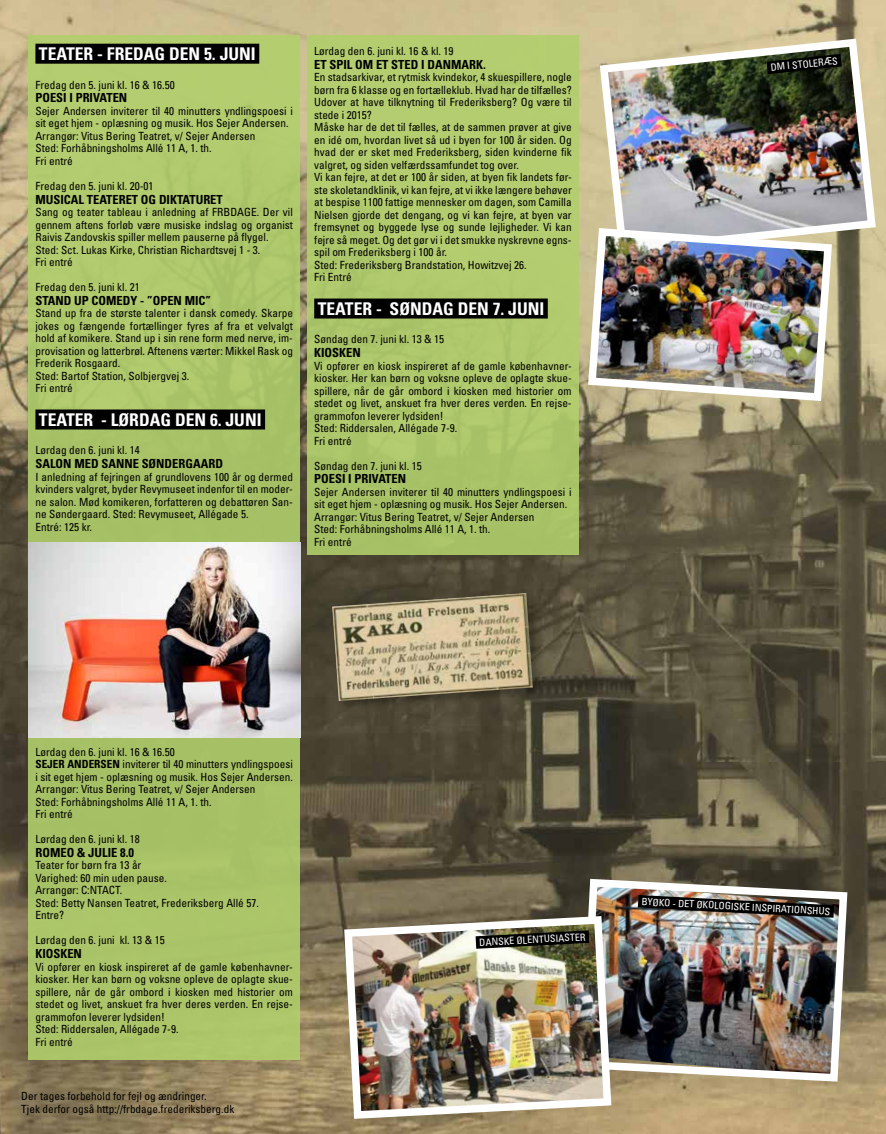
<style>
.page{position:relative;width:886px;height:1134px;background:#fff}
.page>*{position:absolute;margin:0;border:0;box-sizing:border-box;transform-origin:0 0}
.t1{font:700 condensed 17.5px "Univers";color:#fff}
.t2{font:700 condensed 12.5px "Univers";color:#000}
.t3{font:condensed 11.25px/12.5px "Univers";color:#000}
.t4{font:condensed 10px "Univers";color:#fff}
.s1{font-weight:700}
</style>
<div class="page">
<img style="left:0;top:0;width:886px;height:1134px">
<div style="left:307px;top:35px;width:272px;height:520px;background:#b1cf6c"></div>
<div style="left:314px;top:298px;width:234px;height:20px;background:#000"></div>
<div style="left:28px;top:35px;width:272px;height:1024px;background:#abc569"></div>
<div style="left:35px;top:44px;width:224px;height:20px;background:#000"></div>
<div style="left:35px;top:409px;width:230px;height:20px;background:#000"></div>
<img style="left:596px;top:35px;width:284px;height:223px">
<svg style="left:753px;top:46px;width:102px;height:36px"></svg>
<img style="left:576px;top:875px;width:275px;height:210px">
<img style="left:625px;top:888px;width:222px;height:37px">
<img style="left:584px;top:224px;width:252px;height:181px">
<img style="left:28px;top:542px;width:272px;height:196px">
<img style="left:340px;top:912px;width:275px;height:211px">
<img style="left:463px;top:923px;width:139px;height:33px">
<div style="left:331px;top:592px;width:213px;height:121px;background:#000;opacity:.25"></div>
<img style="left:332px;top:593px;width:201px;height:108px">
<h1 class="t1" style="left:39px;top:43px;width:218px">TEATER - FREDAG DEN 5. JUNI</h1>
<p class="t3" style="left:35px;top:78px;width:141px">Fredag den 5. juni kl. 16 &amp; 16.50</p>
<p class="t2" style="left:35px;top:90px;width:93px">POESI I PRIVATEN</p>
<p class="t3" style="left:35px;top:104px;width:259px">Sejer Andersen inviterer til 40 minutters yndlingspoesi i sit eget hjem - oplæsning og musik. Hos Sejer Andersen.<br>Arrangør: Vitus Bering Teatret, v/ Sejer Andersen<br>Sted: Forhåbningsholms Allé 11 A, 1. th.<br>Fri entré</p>
<p class="t3" style="left:35px;top:179px;width:120px">Fredag den 5. juni kl. 20-01</p>
<p class="t2" style="left:35px;top:191px;width:189px">MUSICAL TEATERET OG DIKTATURET</p>
<p class="t3" style="left:35px;top:206px;width:259px">Sang og teater tableau i anledning af FRBDAGE. Der vil gennem aftens forløb være musiske indslag og organist Raivis Zandovskis spiller mellem pauserne på flygel.<br>Sted: Sct. Lukas Kirke, Christian Richardtsvej 1 - 3.<br>Fri entré</p>
<p class="t3" style="left:35px;top:281px;width:106px">Fredag den 5. juni kl. 21</p>
<p class="t2" style="left:35px;top:293px;width:177px">STAND UP COMEDY - ”OPEN MIC”</p>
<p class="t3" style="left:35px;top:307px;width:259px">Stand up fra de største talenter i dansk comedy. Skarpe jokes og fængende fortællinger fyres af fra et velvalgt hold af komikere. Stand up i sin rene form med nerve, im&shy;provisation og latterbrøl. Aftenens værter: Mikkel Rask og Frederik Rosgaard.<br>Sted: Bartof Station, Solbjergvej 3.<br>Fri entré</p>
<h1 class="t1" style="left:39px;top:409px;width:224px">TEATER - LØRDAG DEN 6. JUNI</h1>
<p class="t3" style="left:35px;top:444px;width:106px">Lørdag den 6. juni kl. 14</p>
<p class="t2" style="left:35px;top:456px;width:189px">SALON MED SANNE SØNDERGAARD</p>
<p class="t3" style="left:35px;top:470px;width:259px">I anledning af fejringen af grundlovens 100 år og dermed kvinders valgret, byder Revymuseet indenfor til en moder&shy;ne salon. Mød komikeren, forfatteren og debattøren San&shy;ne Søndergaard. Sted: Revymuseet, Allégade 5.<br>Entré: 125 kr.</p>
<p class="t3" style="left:314px;top:45px;width:141px">Lørdag den 6. juni kl. 16 &amp; kl. 19</p>
<p class="t2" style="left:314px;top:57px;width:173px">ET SPIL OM ET STED I DANMARK.</p>
<p class="t3" style="left:314px;top:71px;width:259px">En stadsarkivar, et rytmisk kvindekor, 4 skuespillere, nogle børn fra 6 klasse og en fortælleklub. Hvad har de tilfælles?<br>Udover at have tilknytning til Frederiksberg? Og være til stede i 2015?<br>Måske har de det til fælles, at de sammen prøver at give en idé om, hvordan livet så ud i byen for 100 år siden. Og hvad der er sket med Frederiksberg, siden kvinderne fik valgret, og siden velfærdssamfundet tog over.<br>Vi kan fejre, at det er 100 år siden, at byen fik landets før&shy;ste skoletandklinik, vi kan fejre, at vi ikke længere behøver at bespise 1100 fattige mennesker om dagen, som Camilla Nielsen gjorde det dengang, og vi kan fejre, at byen var fremsynet og byggede lyse og sunde lejligheder. Vi kan fejre så meget. Og det gør vi i det smukke nyskrevne egns&shy;spil om Frederiksberg i 100 år.<br>Sted: Frederiksberg Brandstation, Howitzvej 26.<br>Fri Entré</p>
<h1 class="t1" style="left:318px;top:298px;width:228px">TEATER - SØNDAG DEN 7. JUNI</h1>
<p class="t3" style="left:314px;top:333px;width:131px">Søndag den 7. juni kl. 13 &amp; 15</p>
<p class="t2" style="left:314px;top:345px;width:48px">KIOSKEN</p>
<p class="t3" style="left:314px;top:359px;width:259px">Vi opfører en kiosk inspireret af de gamle københavner&shy;kiosker. Her kan børn og voksne opleve de oplagte skue&shy;spillere, når de går ombord i kiosken med historier om stedet og livet, anskuet fra hver deres verden. En rejse&shy;grammofon leverer lydsiden!<br>Sted: Riddersalen, Allégade 7-9.<br>Fri entré</p>
<p class="t3" style="left:314px;top:459px;width:109px">Søndag den 7. juni kl. 15</p>
<p class="t2" style="left:314px;top:471px;width:93px">POESI I PRIVATEN</p>
<p class="t3" style="left:314px;top:485px;width:259px">Sejer Andersen inviterer til 40 minutters yndlingspoesi i sit eget hjem - oplæsning og musik. Hos Sejer Andersen.<br>Arrangør: Vitus Bering Teatret, v/ Sejer Andersen<br>Sted: Forhåbningsholms Allé 11 A, 1. th.<br>Fri entré</p>
<p class="t4" style="left:770px;top:61px;width:69px;rotate:-6deg">DM I STOLERÆS</p>
<p class="t3" style="left:35px;top:745px;width:259px">Lørdag den 6. juni kl. 16 &amp; 16.50<br><span class="s1">SEJER ANDERSEN</span> inviterer til 40 minutters yndlingspoesi i sit eget hjem - oplæsning og musik. Hos Sejer Andersen.<br>Arrangør: Vitus Bering Teatret, v/ Sejer Andersen<br>Sted: Forhåbningsholms Allé 11 A, 1. th.<br>Fri entré</p>
<p class="t3" style="left:35px;top:833px;width:106px">Lørdag den 6. juni kl. 18</p>
<p class="t2" style="left:35px;top:845px;width:100px">ROMEO &amp; JULIE 8.0</p>
<p class="t3" style="left:35px;top:859px;width:225px">Teater for børn fra 13 år<br>Varighed: 60 min uden pause.<br>Arrangør: C:NTACT.<br>Sted: Betty Nansen Teatret, Frederiksberg Allé 57.<br>Entre?</p>
<p class="t3" style="left:35px;top:934px;width:131px">Lørdag den 6. juni kl. 13 &amp; 15</p>
<p class="t2" style="left:35px;top:946px;width:48px">KIOSKEN</p>
<p class="t3" style="left:35px;top:960px;width:259px">Vi opfører en kiosk inspireret af de gamle københavner&shy;kiosker. Her kan børn og voksne opleve de oplagte skue&shy;spillere, når de går ombord i kiosken med historier om stedet og livet, anskuet fra hver deres verden. En rejse&shy;grammofon leverer lydsiden!<br>Sted: Riddersalen, Allégade 7-9.<br>Fri entré</p>
<p class="t3" style="left:21px;top:1090px;width:215px">Der tages forbehold for fejl og ændringer.<br>Tjek derfor også http://frbdage.frederiksberg.dk</p>
<p class="t4" style="left:479px;top:936px;width:108px;rotate:-3deg">DANSKE ØLENTUSIASTER</p>
<p class="t4" style="left:642px;top:895px;width:190px;rotate:3deg">BYØKO - DET ØKOLOGISKE INSPIRATIONSHUS</p>
</div>
